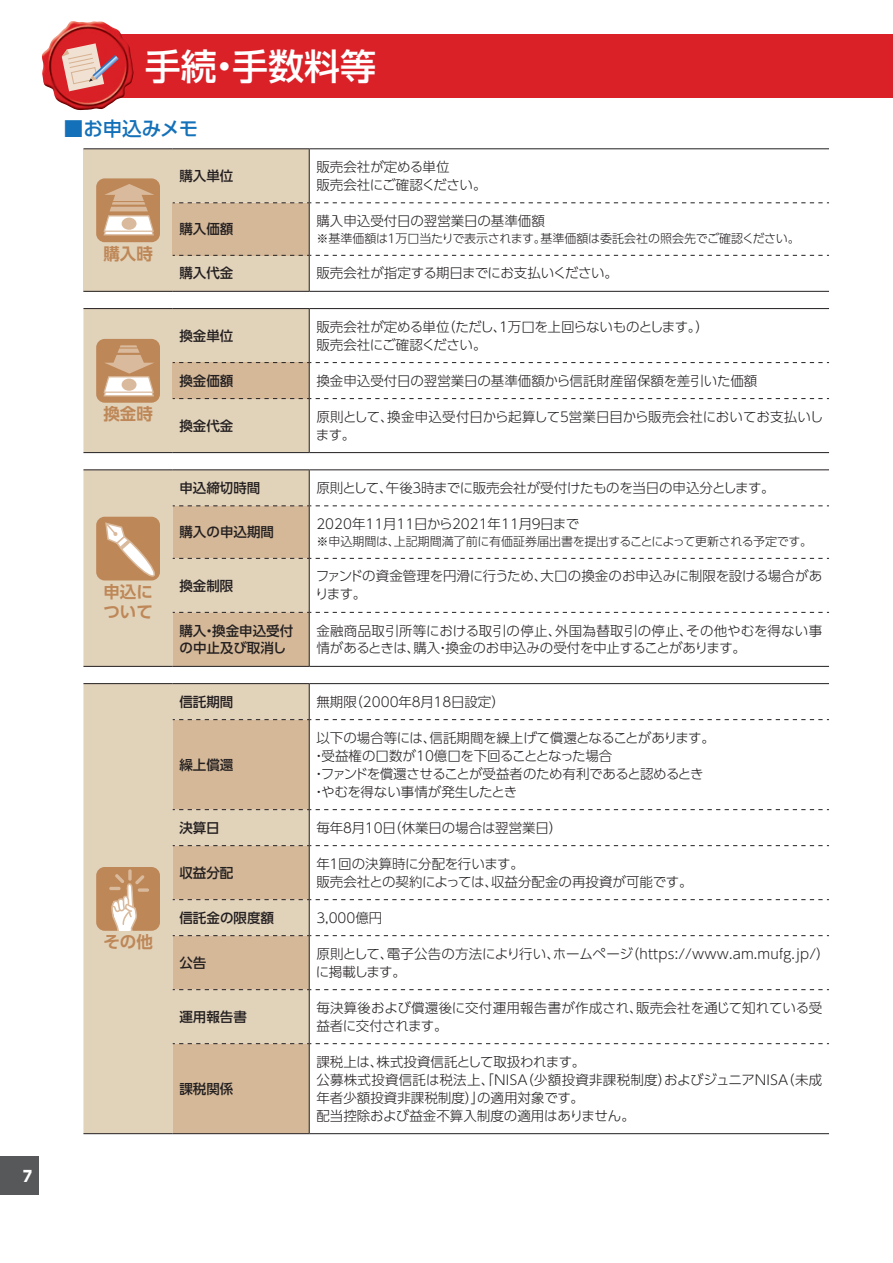
<style>
.page{position:relative;width:893px;height:1263px;background:#fff}
.page>*{position:absolute;margin:0;border:0;box-sizing:border-box;transform-origin:0 0}
.t1{font:500 36px "UD Shin Go Pro";color:#fff}
.t2{font:500 19.5px "UD Shin Go Pro";letter-spacing:-.005em;color:#1471b9}
.t3{font:700 16.5px/19.5px "UD Shin Go Pro De";color:#be8757}
.t4{font:800 15px "UD Shin Go Pro";color:#fff;scale:.9 1}
.t5{font:300 13.5px/18px "UD Shin Go Pro";color:#231f20}
.t6{font:300 13.5px/18px "UD Shin Go Pro";letter-spacing:-.02em;color:#231f20}
.t7{font:500 13.5px/18px "UD Shin Go Pro";color:#231f20}
.t8{font:300 13.5px/18px "UD Shin Go Pro";letter-spacing:-.03em;color:#231f20}
.t9{font:300 12px "UD Shin Go Pro";letter-spacing:-.02em;color:#231f20}
</style>
<div class="page">
<div style="left:0;top:1157px;width:38px;height:38px;background:#57585a"></div>
<div style="left:83px;top:149px;width:90px;height:142px;background:#e1d2ba"></div>
<hr style="left:83px;top:291px;width:90px;height:1px;background:#231f20">
<hr style="left:83px;top:148px;width:90px;height:1px;background:#231f20">
<hr style="left:173px;top:148px;width:136px;height:1px;background:#231f20">
<hr style="left:309px;top:148px;width:520px;height:1px;background:#231f20">
<svg style="left:173px;top:149px;width:656px;height:142px"></svg>
<hr style="left:309px;top:256px;width:1px;height:35px;background:#231f20">
<hr style="left:173px;top:291px;width:136px;height:1px;background:#231f20">
<hr style="left:309px;top:291px;width:520px;height:1px;background:#231f20">
<div style="left:96px;top:178px;width:64px;height:64px;background:#be8757;border-radius:9px"></div>
<svg style="left:103px;top:184px;width:51px;height:52px"></svg>
<hr style="left:83px;top:308px;width:90px;height:1px;background:#231f20">
<hr style="left:173px;top:308px;width:136px;height:1px;background:#231f20">
<hr style="left:309px;top:308px;width:520px;height:1px;background:#231f20">
<svg style="left:83px;top:309px;width:746px;height:144px"></svg>
<hr style="left:83px;top:666px;width:90px;height:1px;background:#231f20">
<hr style="left:83px;top:469px;width:90px;height:1px;background:#231f20">
<hr style="left:173px;top:469px;width:136px;height:1px;background:#231f20">
<hr style="left:309px;top:469px;width:520px;height:1px;background:#231f20">
<hr style="left:173px;top:666px;width:136px;height:1px;background:#231f20">
<hr style="left:309px;top:666px;width:520px;height:1px;background:#231f20">
<svg style="left:83px;top:470px;width:746px;height:196px"></svg>
<div style="left:83px;top:684px;width:226px;height:449px;background:#e1d2ba"></div>
<svg style="left:173px;top:720px;width:136px;height:413px;background:#d7bfa1"></svg>
<hr style="left:83px;top:1133px;width:90px;height:1px;background:#231f20">
<hr style="left:83px;top:683px;width:90px;height:1px;background:#231f20">
<hr style="left:309px;top:684px;width:1px;height:35px;background:#231f20">
<hr style="left:173px;top:683px;width:136px;height:1px;background:#231f20">
<hr style="left:309px;top:683px;width:520px;height:1px;background:#231f20">
<svg style="left:173px;top:719px;width:656px;height:1px"></svg>
<hr style="left:309px;top:720px;width:1px;height:89px;background:#231f20">
<svg style="left:173px;top:809px;width:656px;height:1px"></svg>
<hr style="left:309px;top:810px;width:1px;height:35px;background:#231f20">
<svg style="left:173px;top:845px;width:656px;height:1px"></svg>
<hr style="left:309px;top:846px;width:1px;height:53px;background:#231f20">
<svg style="left:173px;top:899px;width:656px;height:1px"></svg>
<hr style="left:309px;top:900px;width:1px;height:35px;background:#231f20">
<svg style="left:173px;top:935px;width:656px;height:1px"></svg>
<hr style="left:309px;top:936px;width:1px;height:53px;background:#231f20">
<svg style="left:173px;top:989px;width:656px;height:1px"></svg>
<hr style="left:309px;top:990px;width:1px;height:53px;background:#231f20">
<svg style="left:173px;top:1043px;width:656px;height:1px"></svg>
<hr style="left:309px;top:1044px;width:1px;height:89px;background:#231f20">
<hr style="left:173px;top:1133px;width:136px;height:1px;background:#231f20">
<hr style="left:309px;top:1133px;width:520px;height:1px;background:#231f20">
<div style="left:96px;top:867px;width:64px;height:64px;background:#be8757;border-radius:9px"></div>
<svg style="left:128px;top:869px;width:4px;height:12px"></svg>
<svg style="left:109px;top:874px;width:35px;height:57px"></svg>
<svg style="left:138px;top:888px;width:11px;height:4px"></svg>
<div style="left:83px;top:34px;width:810px;height:64px;background:#da2128"></div>
<img style="left:42px;top:21px;width:92px;height:90px">
<svg style="left:62px;top:43px;width:57px;height:48px"></svg>
<p class="t4" style="left:23px;top:1163px;width:11px">7</p>
<h1 class="t1" style="left:145px;top:37px;width:233px">手続・手数料等</h1>
<h2 class="t2" style="left:64px;top:112px;width:136px">■お申込みメモ</h2>
<p class="t3" style="left:103px;top:243px;width:51px">購入時</p>
<p class="t3" style="left:103px;top:404px;width:51px">換金時</p>
<p class="t3" style="left:103px;top:581px;width:51px">申込について</p>
<p class="t3" style="left:103px;top:932px;width:51px">その他</p>
<p class="t7" style="left:179px;top:166px;width:55px">購入単位</p>
<p class="t5" style="left:316px;top:157px;width:172px">販売会社が定める単位<br>販売会社にご確認ください。</p>
<p class="t7" style="left:179px;top:220px;width:55px">購入価額</p>
<p class="t5" style="left:316px;top:211px;width:230px">購入申込受付日の翌営業日の基準価額</p>
<p class="t9" style="left:316px;top:228px;width:485px">※基準価額は１万口当たりで表示されます。基準価額は委託会社の照会先でご確認ください。</p>
<p class="t7" style="left:179px;top:264px;width:55px">購入代金</p>
<p class="t6" style="left:316px;top:264px;width:303px">販売会社が指定する期日までにお支払いください。</p>
<p class="t7" style="left:179px;top:326px;width:55px">換金単位</p>
<p class="t8" style="left:316px;top:317px;width:394px">販売会社が定める単位（ただし、１万口を上回らないものとします。）販売会社にご確認ください。</p>
<p class="t7" style="left:179px;top:371px;width:55px">換金価額</p>
<p class="t5" style="left:316px;top:371px;width:442px">換金申込受付日の翌営業日の基準価額から信託財産留保額を差引いた価額</p>
<p class="t7" style="left:179px;top:416px;width:55px">換金代金</p>
<p class="t5" style="left:316px;top:407px;width:509px">原則として、換金申込受付日から起算して５営業日目から販売会社においてお支払いします。</p>
<p class="t7" style="left:179px;top:478px;width:82px">申込締切時間</p>
<p class="t8" style="left:316px;top:478px;width:460px">原則として、午後３時までに販売会社が受付けたものを当日の申込分とします。</p>
<p class="t7" style="left:179px;top:523px;width:96px">購入の申込期間</p>
<p class="t5" style="left:316px;top:514px;width:264px">2020年11月11日から2021年11月９日まで</p>
<p class="t9" style="left:316px;top:531px;width:497px">※申込期間は、上記期間満了前に有価証券届出書を提出することによって更新される予定です。</p>
<p class="t7" style="left:179px;top:576px;width:55px">換金制限</p>
<p class="t5" style="left:315px;top:567px;width:509px">ファンドの資金管理を円滑に行うため、大口の換金のお申込みに制限を設ける場合があります。</p>
<p class="t7" style="left:179px;top:621px;width:115px">購入・換金申込受付の中止及び取消し</p>
<p class="t5" style="left:316px;top:621px;width:507px">金融商品取引所等における取引の停止、外国為替取引の停止、その他やむを得ない事情があるときは、購入・換金のお申込みの受付を中止することがあります。</p>
<p class="t7" style="left:179px;top:692px;width:55px">信託期間</p>
<p class="t5" style="left:316px;top:692px;width:190px">無期限（2000年８月18日設定）</p>
<p class="t7" style="left:179px;top:755px;width:55px">繰上償還</p>
<p class="t6" style="left:312px;top:728px;width:404px;text-indent:4px">以下の場合等には、信託期間を繰上げて償還となることがあります。・受益権の口数が10億口を下回ることとなった場合<br>・ファンドを償還させることが受益者のため有利であると認めるとき・やむを得ない事情が発生したとき</p>
<p class="t7" style="left:179px;top:818px;width:42px">決算日</p>
<p class="t6" style="left:316px;top:818px;width:247px">毎年８月10日（休業日の場合は翌営業日）</p>
<p class="t7" style="left:179px;top:863px;width:55px">収益分配</p>
<p class="t5" style="left:316px;top:854px;width:378px">年１回の決算時に分配を行います。<br>販売会社との契約によっては、収益分配金の再投資が可能です。</p>
<p class="t7" style="left:179px;top:908px;width:96px">信託金の限度額</p>
<p class="t5" style="left:316px;top:908px;width:68px">3,000億円</p>
<p class="t7" style="left:179px;top:953px;width:28px">公告</p>
<p class="t5" style="left:316px;top:944px;width:515px">原則として、電子公告の方法により行い、ホームページ（https://www.am.mufg.jp/）に掲載します。</p>
<p class="t7" style="left:179px;top:1007px;width:69px">運用報告書</p>
<p class="t5" style="left:316px;top:998px;width:507px">毎決算後および償還後に交付運用報告書が作成され、販売会社を通じて知れている受益者に交付されます。</p>
<p class="t7" style="left:179px;top:1079px;width:55px">課税関係</p>
<p class="t5" style="left:316px;top:1052px;width:507px">課税上は、株式投資信託として取扱われます。<br>公募株式投資信託は税法上、「ＮＩＳＡ（少額投資非課税制度）およびジュニアＮＩＳＡ（未成年者少額投資非課税制度）」の適用対象です。<br>配当控除および益金不算入制度の適用はありません。</p>
</div>
